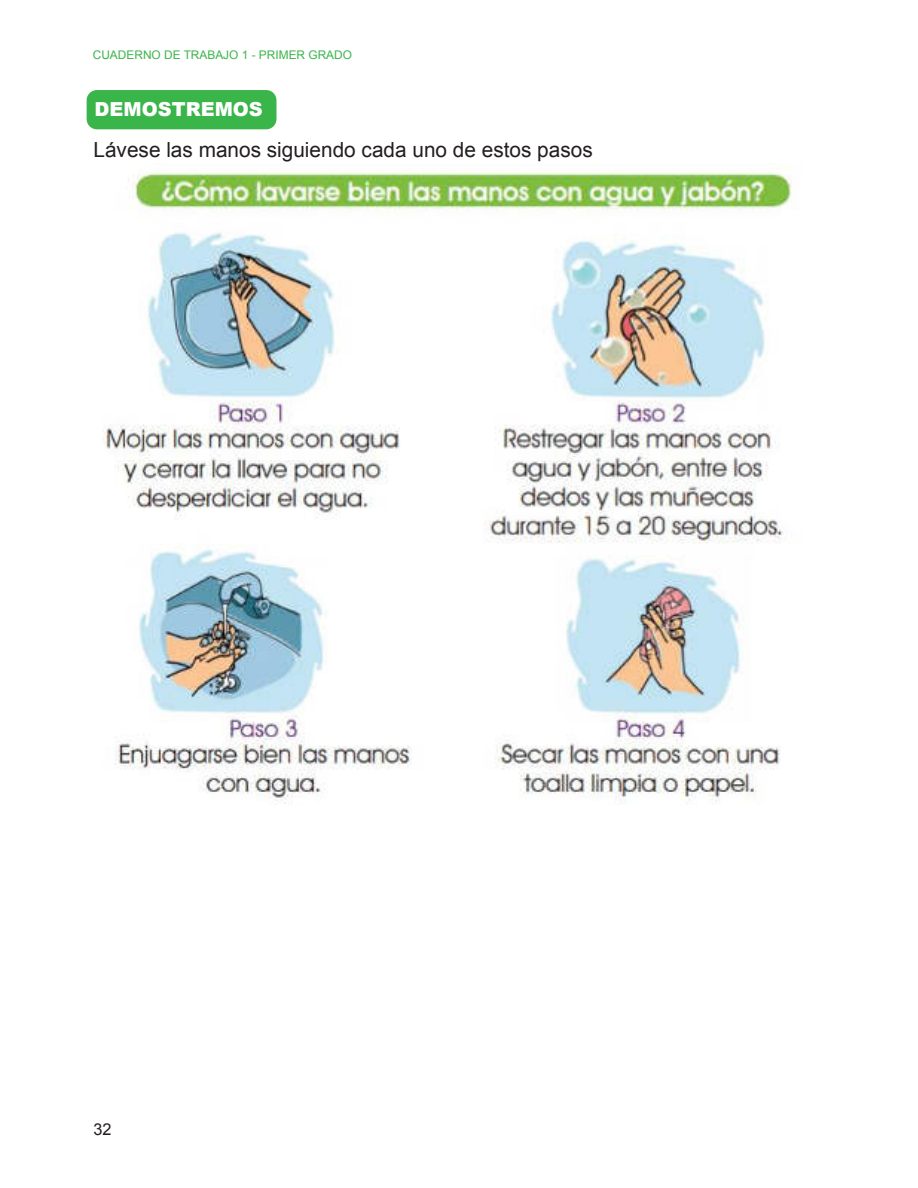
<style>
.page{position:relative;width:918px;height:1188px;background:#fff}
.page>*{position:absolute;margin:0;border:0;box-sizing:border-box;transform-origin:0 0}
.t1{font:20.85px "Arial";color:#231f20}
.t2{font:900 19.35px "Arial";color:#fff}
.t3{font:16.35px "Arial";color:#231f20}
.t4{font:11.85px "Arial";color:#3ab54a}
</style>
<div class="page">
<div style="left:87px;top:90px;width:189px;height:39px;background:#3ab54a;border-radius:10px"></div>
<img style="left:102px;top:171px;width:690px;height:633px">
<p class="t4" style="left:93px;top:48px;width:261px">CUADERNO DE TRABAJO 1 - PRIMER GRADO</p>
<p class="t2" style="left:95px;top:98px;width:170px">DEMOSTREMOS</p>
<p class="t1" style="left:94px;top:142px;width:501px">Lávese las manos siguiendo cada uno de estos pasos</p>
<p class="t3" style="left:93px;top:1123px;width:20px">32</p>
</div>
